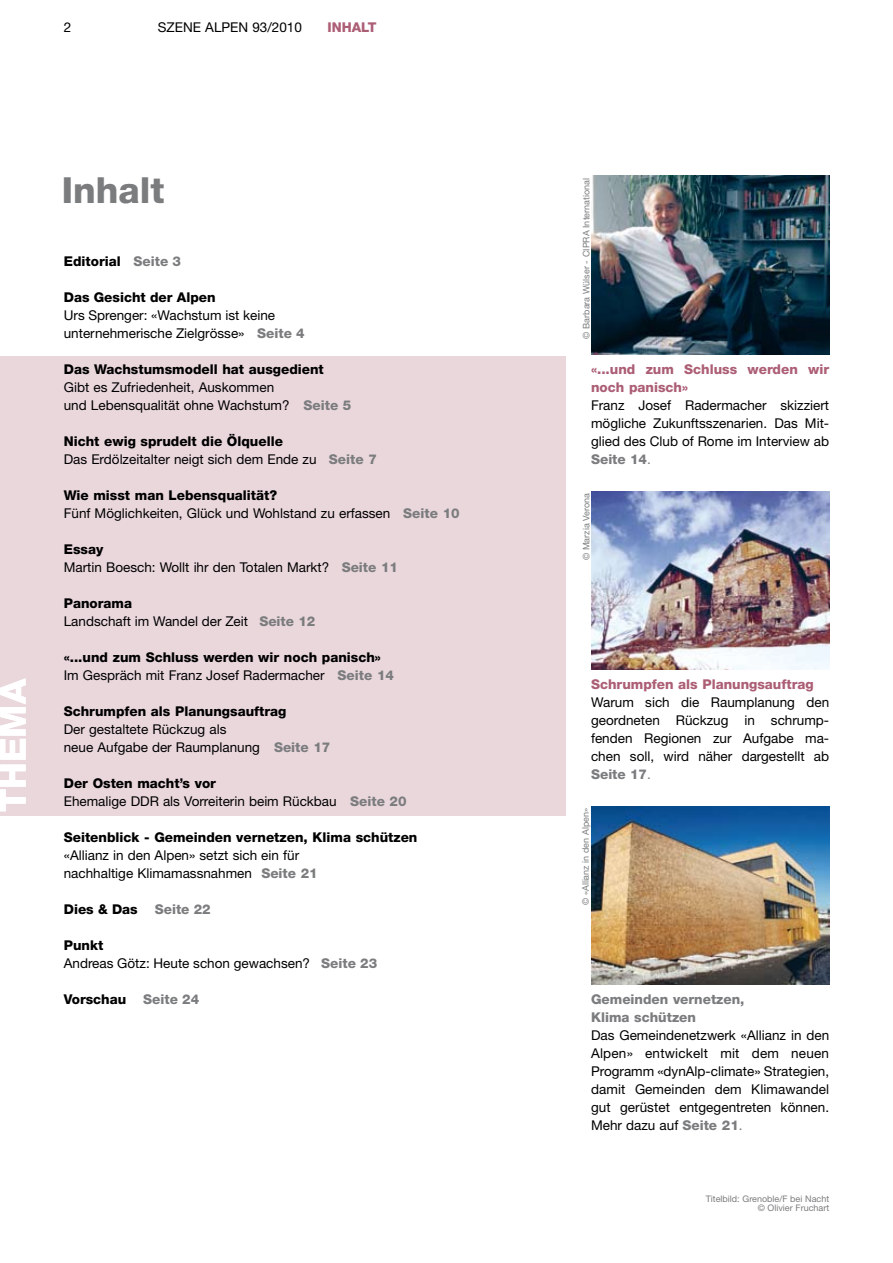
<style>
.page{position:relative;width:893px;height:1263px;background:#fff}
.page>*{position:absolute;margin:0;border:0;box-sizing:border-box;transform-origin:0 0}
.t1{font:800 36px "Helvetica Neue LT";color:#7b7c7e}
.t2{font:800 36px "Helvetica Neue LT";color:#fff}
.t3{font:13.5px/18px "Helvetica Neue LT";color:#000}
.t4{font:800 13.5px/18px "Helvetica Neue LT";color:#000}
.t5{font:800 13.5px/18px "Helvetica Neue LT";color:#ac5e75}
.t6{font:800 13.5px/18px "Helvetica Neue LT";color:#7b7c7e}
.t7{font:9px/9px "Helvetica Neue LT";color:#7b7c7e;text-align:right}
.s1{color:#7b7c7e}
.s2{font-weight:800;color:#7b7c7e}
.s3{font-weight:800}
.s4{font-weight:400}
</style>
<div class="page">
<div style="left:0;top:356px;width:566px;height:459px;background:#ead7dc"></div>
<img style="left:591px;top:806px;width:238px;height:179px">
<img style="left:591px;top:176px;width:238px;height:178px">
<img style="left:591px;top:491px;width:238px;height:179px">
<p class="t3" style="left:64px;top:18px;width:9px">2</p>
<p class="t3" style="left:158px;top:18px;width:146px">SZENE ALPEN 93/2010</p>
<p class="t5" style="left:327px;top:18px;width:51px">INHALT</p>
<h1 class="t2" style="left:-9px;top:812px;width:135px;rotate:-90deg">THEMA</h1>
<h1 class="t1" style="left:62px;top:169px;width:104px">Inhalt</h1>
<p class="t4" style="left:64px;top:252px;width:119px">Editorial <span class="s1">Seite 3</span></p>
<p class="t4" style="left:64px;top:288px;width:153px">Das Gesicht der Alpen</p>
<p class="t3" style="left:64px;top:306px;width:243px">Urs Sprenger: «Wachstum ist keine unternehmerische Zielgrösse» <span class="s2">Seite 4</span></p>
<p class="t4" style="left:64px;top:360px;width:262px">Das Wachstumsmodell hat ausgedient</p>
<p class="t3" style="left:64px;top:378px;width:289px">Gibt es Zufriedenheit, Auskommen<br>und Lebensqualität ohne Wachstum? <span class="s2">Seite 5</span></p>
<p class="t3" style="left:64px;top:432px;width:315px"><span class="s3">Nicht ewig sprudelt die Ölquelle<br></span>Das Erdölzeitalter neigt sich dem Ende zu <span class="s2">Seite 7</span></p>
<p class="t3" style="left:64px;top:486px;width:397px"><span class="s3">Wie misst man Lebensqualität?<br></span>Fünf Möglichkeiten, Glück und Wohlstand zu erfassen <span class="s2">Seite 10</span></p>
<p class="t3" style="left:64px;top:540px;width:336px"><span class="s3">Essay<br></span>Martin Boesch: Wollt ihr den Totalen Markt? <span class="s2">Seite 11</span></p>
<p class="t3" style="left:64px;top:594px;width:253px"><span class="s3">Panorama<br></span>Landschaft im Wandel der Zeit <span class="s2">Seite 12</span></p>
<p class="t4" style="left:64px;top:648px;width:332px">«...und zum Schluss werden wir noch panisch»<br><span class="s4">Im Gespräch mit Franz Josef Radermacher</span> <span class="s1">Seite 14</span></p>
<p class="t4" style="left:64px;top:702px;width:224px">Schrumpfen als Planungsauftrag</p>
<p class="t3" style="left:64px;top:720px;width:268px">Der gestaltete Rückzug als<br>neue Aufgabe der Raumplanung <span class="s2">Seite 17</span></p>
<p class="t3" style="left:64px;top:774px;width:344px"><span class="s3">Der Osten macht’s vor<br></span>Ehemalige DDR als Vorreiterin beim Rückbau <span class="s2">Seite 20</span></p>
<p class="t4" style="left:64px;top:828px;width:355px">Seitenblick - Gemeinden vernetzen, Klima schützen</p>
<p class="t3" style="left:64px;top:846px;width:255px">«Allianz in den Alpen» setzt sich ein für nachhaltige Klimamassnahmen <span class="s2">Seite 21</span></p>
<p class="t4" style="left:64px;top:900px;width:76px">Dies &amp; Das</p>
<p class="t6" style="left:155px;top:900px;width:58px">Seite 22</p>
<p class="t3" style="left:64px;top:936px;width:315px"><span class="s3">Punkt<br></span>Andreas Götz: Heute schon gewachsen? <span class="s2">Seite 23</span></p>
<p class="t4" style="left:64px;top:990px;width:64px">Vorschau</p>
<p class="t6" style="left:143px;top:990px;width:58px">Seite 24</p>
<p class="t7" style="left:582px;top:339px;width:162px;rotate:-90deg">© Barbara Wülser - CIPRA International</p>
<p class="t5" style="left:591px;top:360px;width:240px">«...und zum Schluss werden wir noch panisch»</p>
<p class="t3" style="left:591px;top:396px;width:240px;text-align:justify">Franz Josef Radermacher skizziert mögliche Zukunftsszenarien. Das Mit&shy;glied des Club of Rome im Interview ab <span class="s2">Seite 14</span><span class="s1">.</span></p>
<p class="t7" style="left:582px;top:560px;width:69px;rotate:-90deg">© Marzia Verona</p>
<p class="t5" style="left:591px;top:675px;width:224px">Schrumpfen als Planungsauftrag</p>
<p class="t3" style="left:591px;top:693px;width:240px;text-align:justify">Warum sich die Raumplanung den geordneten Rückzug in schrump&shy;fenden Regionen zur Aufgabe ma&shy;chen soll, wird näher dargestellt ab <span class="s2">Seite 17</span><span class="s1">.</span></p>
<p class="t7" style="left:581px;top:905px;width:99px;rotate:-90deg">© «Allianz in den Alpen»</p>
<p class="t6" style="left:591px;top:990px;width:155px">Gemeinden vernetzen,<br>Klima schützen</p>
<p class="t3" style="left:591px;top:1026px;width:240px;text-align:justify">Das Gemeindenetzwerk «Allianz in den Alpen» entwickelt mit dem neuen Programm «dynAlp-climate» Strategien, damit Gemeinden dem Klimawandel gut gerüstet entgegentreten können.<br>Mehr dazu auf <span class="s2">Seite 21</span><span class="s1">.</span></p>
<p class="t7" style="left:706px;top:1194px;width:125px">Titelbild: Grenoble/F bei Nacht © Olivier Fruchart</p>
</div>
